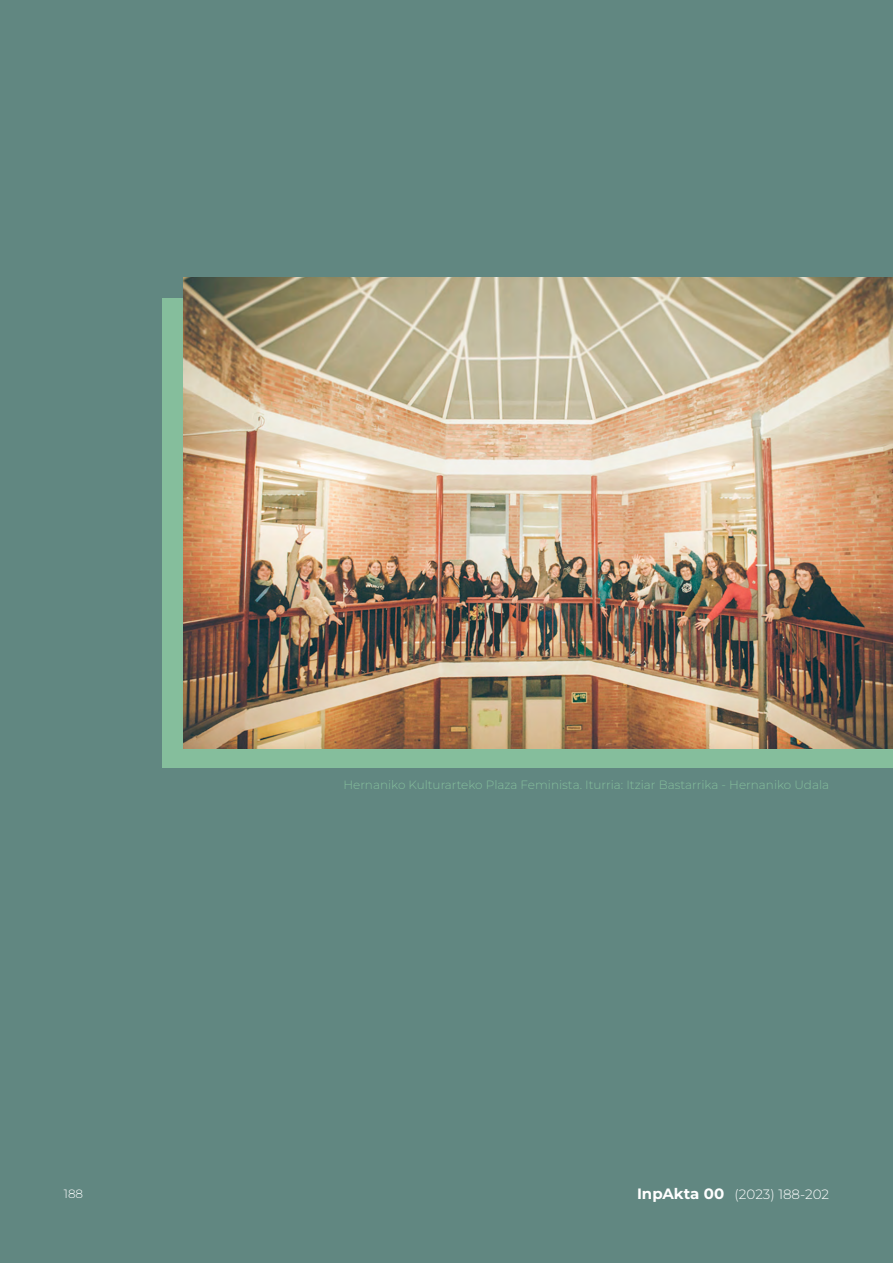
<style>
.page{position:relative;width:893px;height:1263px;background:#618781}
.page>*{position:absolute;margin:0;border:0;box-sizing:border-box;transform-origin:0 0}
.t1{font:300 13.5px "Montserrat";color:#fff}
.t2{font:300 12px "Montserrat";color:#85be9c}
.t3{font:300 12px "Montserrat";color:#fff}
.s1{font-weight:700;font-size:15px}
</style>
<div class="page">
<div style="left:163px;top:298px;width:730px;height:470px;background:#85be9c"></div>
<img style="left:184px;top:277px;width:709px;height:472px">
<p class="t2" style="left:343px;top:777px;width:487px">Hernaniko Kulturarteko Plaza Feminista. Iturria: Itziar Bastarrika - Hernaniko Udala</p>
<p class="t3" style="left:64px;top:1186px;width:21px">188</p>
<p class="t1" style="left:637px;top:1186px;width:194px"><span class="s1">InpAkta 00</span> (2023) 188-202</p>
<p class="t1" style="left:629px;top:1186px;width:201px"><span class="s1">InpAkta 00</span> (2023) 000-0 0</p>
</div>
